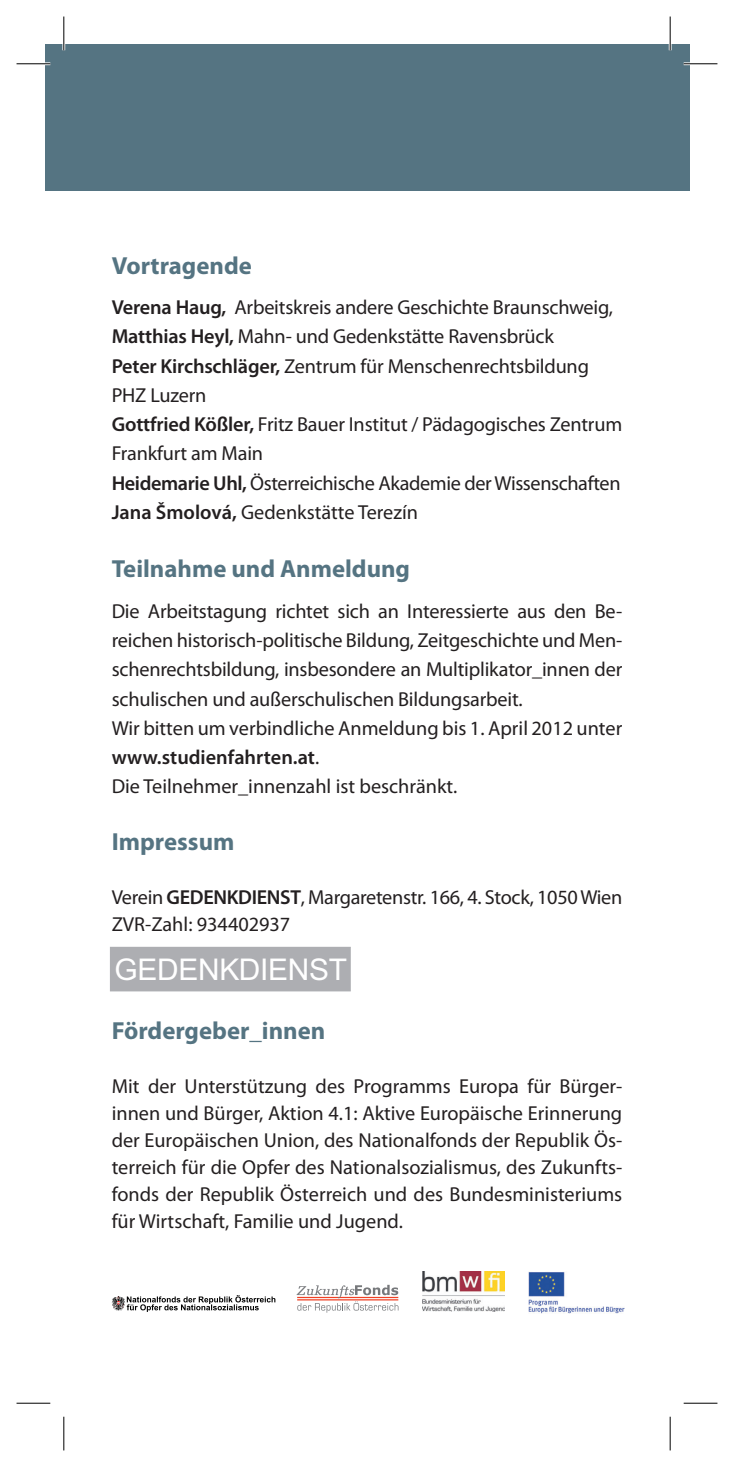
<style>
.page{position:relative;width:734px;height:1467px;background:#fff}
.page>*{position:absolute;margin:0;border:0;box-sizing:border-box;transform-origin:0 0}
.t1{font:29.93px "Arial";letter-spacing:-.01em;color:#fff}
.t2{font:700 24.75px "Myriad Pro";color:#557482}
.t3{font:20.25px/29.2px "Myriad Pro";letter-spacing:-.01em;color:#231f20}
.s1{font-weight:600}
</style>
<div class="page">
<svg style="left:112px;top:1295px;width:163px;height:17px"></svg>
<svg style="left:296px;top:1285px;width:102px;height:28px"></svg>
<img style="left:528px;top:1272px;width:96px;height:41px">
<img style="left:422px;top:1272px;width:82px;height:40px">
<div style="left:45px;top:45px;width:644px;height:146px;background:#557482"></div>
<div style="left:110px;top:947px;width:240px;height:44px;background:#adaeb2"></div>
<hr style="left:17px;top:62px;width:33px;height:3px;background:#fff">
<hr style="left:683px;top:62px;width:34px;height:3px;background:#fff">
<hr style="left:62px;top:17px;width:3px;height:33px;background:#fff">
<hr style="left:668px;top:17px;width:3px;height:33px;background:#fff">
<hr style="left:17px;top:63px;width:33px;height:1px;background:#000">
<hr style="left:683px;top:63px;width:34px;height:1px;background:#000">
<hr style="left:17px;top:1403px;width:33px;height:1px;background:#000">
<hr style="left:683px;top:1403px;width:34px;height:1px;background:#000">
<hr style="left:63px;top:17px;width:1px;height:33px;background:#000">
<hr style="left:63px;top:1417px;width:1px;height:33px;background:#000">
<hr style="left:669px;top:17px;width:1px;height:33px;background:#000">
<hr style="left:669px;top:1417px;width:1px;height:33px;background:#000">
<p class="t2" style="left:112px;top:249px;width:142px">Vortragende</p>
<p class="t3" style="left:112px;top:292px;width:512px"><span class="s1">Verena Haug,</span> Arbeitskreis andere Geschichte Braunschweig, <span class="s1">Matthias Heyl,</span> Mahn- und Gedenkstätte Ravensbrück<br><span class="s1">Peter Kirchschläger,</span> Zentrum für Menschenrechtsbildung PHZ Luzern<br><span class="s1">Gottfried Kößler,</span> Fritz Bauer Institut / Pädagogisches Zentrum Frankfurt am Main<br><span class="s1">Heidemarie Uhl,</span> Österreichische Akademie der Wissenschaften <span class="s1">Jana Šmolová,</span> Gedenkstätte Terezín</p>
<p class="t2" style="left:112px;top:553px;width:300px">Teilnahme und Anmeldung</p>
<p class="t3" style="left:112px;top:596px;width:512px">Die Arbeitstagung richtet sich an Interessierte aus den Be&shy;reichen historisch-politische Bildung, Zeitgeschichte und Men&shy;schenrechtsbildung, insbesondere an Multiplikator_innen der schulischen und außerschulischen Bildungsarbeit.<br>Wir bitten um verbindliche Anmeldung bis 1. April 2012 unter <span class="s1">www.studienfahrten.at</span>.<br>Die Teilnehmer_innenzahl ist beschränkt.</p>
<p class="t2" style="left:112px;top:825px;width:124px">Impressum</p>
<p class="t3" style="left:112px;top:883px;width:512px;line-height:27px">Verein <span class="s1">GEDENKDIENST</span>, Margaretenstr. 166, 4. Stock, 1050 Wien<br>ZVR-Zahl: 934402937</p>
<h1 class="t1" style="left:114px;top:950px;width:234px">GEDENKDIENST</h1>
<p class="t2" style="left:112px;top:1014px;width:215px">Fördergeber_innen</p>
<p class="t3" style="left:112px;top:1072px;width:512px;line-height:27px;text-align:justify">Mit der Unterstützung des Programms Europa für Bürger&shy;innen und Bürger, Aktion 4.1: Aktive Europäische Erinnerung der Europäischen Union, des Nationalfonds der Republik Ös&shy;terreich für die Opfer des Nationalsozialismus, des Zukunfts&shy;fonds der Republik Österreich und des Bundesministeriums für Wirtschaft, Familie und Jugend.</p>
</div>
